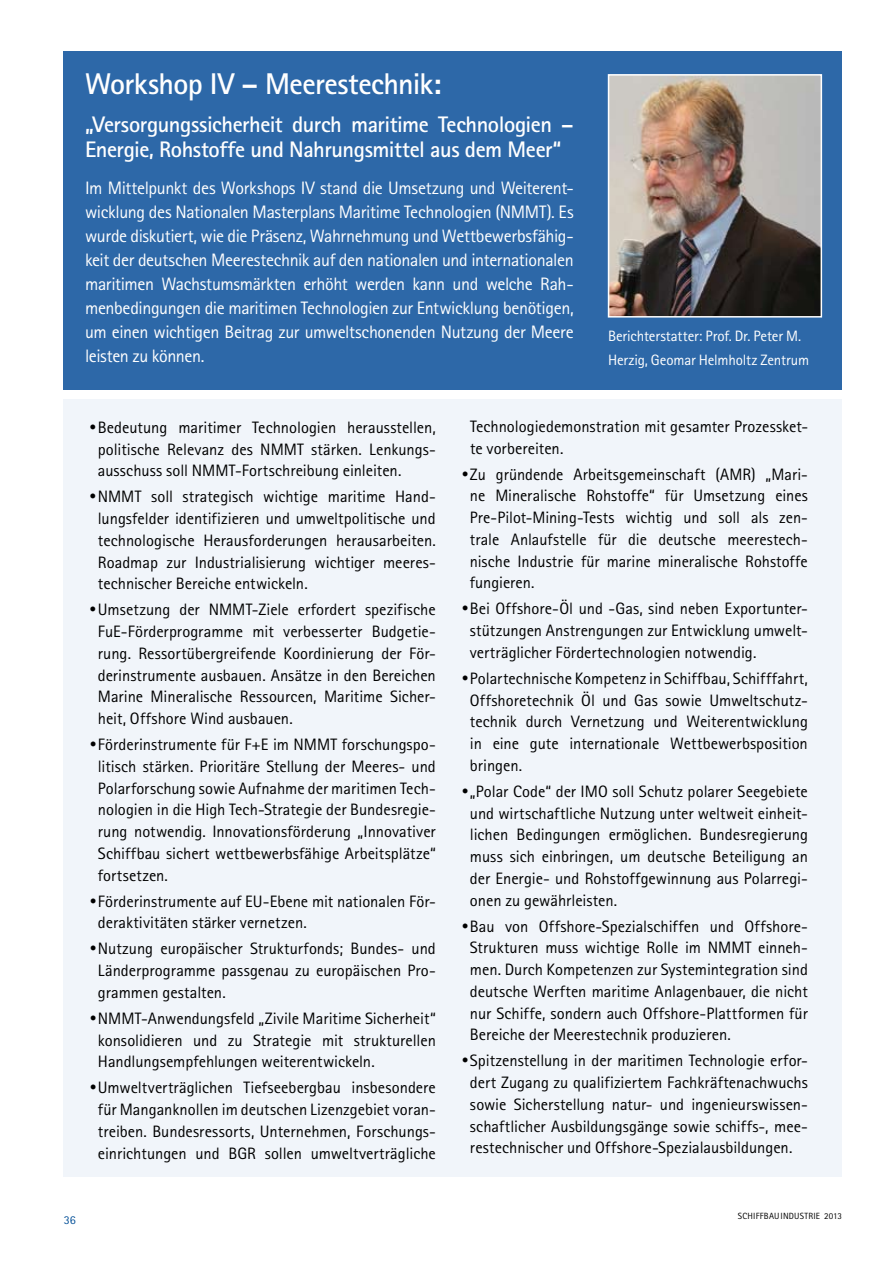
<style>
.page{position:relative;width:893px;height:1263px;background:#fff}
.page>*{position:absolute;margin:0;border:0;box-sizing:border-box;transform-origin:0 0}
.t1{font:700 30px "Rotis Sans Serif Std";letter-spacing:-.02em;color:#fff}
.t2{font:700 22.5px/25.5px "Rotis Sans Serif Std";letter-spacing:-.02em;color:#fff}
.t3{font:18px/24px "Rotis Sans Serif Std";letter-spacing:-.025em;color:#fff;text-align:justify}
.t4{font:16.5px/21.8px "Rotis Sans Serif Std";color:#000;text-align:justify}
.t5{font:15px/24px "Rotis Sans Serif Std";letter-spacing:-.01em;color:#fff}
.t6{font:12px "Rotis Sans Serif Std";color:#004e97}
.t7{font:9px "Rotis Sans Serif Std";letter-spacing:.02em;color:#000}
</style>
<div class="page">
<div style="left:64px;top:51px;width:778px;height:339px;background:#2d68a8"></div>
<img style="left:611px;top:77px;width:208px;height:238px">
<div style="left:608px;top:74px;width:214px;height:244px;border:2px solid #fff"></div>
<div style="left:64px;top:399px;width:778px;height:777px;background:#f1f5fa"></div>
<h1 class="t1" style="left:85px;top:64px;width:358px">Workshop IV – Meerestechnik:</h1>
<h2 class="t2" style="left:85px;top:111px;width:490px">„Versorgungssicherheit durch maritime Technologien –<br>Energie, Rohstoffe und Nahrungsmittel aus dem Meer“</h2>
<p class="t3" style="left:85px;top:176px;width:490px">Im Mittelpunkt des Workshops IV stand die Umsetzung und Weiterent&shy;wicklung des Nationalen Masterplans Maritime Technologien (NMMT). Es wurde diskutiert, wie die Präsenz, Wahrnehmung und Wettbewerbsfähig&shy;keit der deutschen Meerestechnik auf den nationalen und internationalen maritimen Wachstumsmärkten erhöht werden kann und welche Rah&shy;menbedingungen die maritimen Technologien zur Entwicklung benötigen, um einen wichtigen Beitrag zur umweltschonenden Nutzung der Meere leisten zu können.</p>
<p class="t5" style="left:608px;top:323px;width:203px">Berichterstatter: Prof. Dr. Peter M.<br>Herzig, Geomar Helmholtz Zentrum</p>
<p class="t4" style="left:98px;top:416px;width:340px;text-indent:-9px">•Bedeutung maritimer Technologien herausstellen, politische Relevanz des NMMT stärken. Lenkungs&shy;ausschuss soll NMMT-Fortschreibung einleiten.</p>
<p class="t4" style="left:98px;top:486px;width:340px;text-indent:-9px">•NMMT soll strategisch wichtige maritime Hand&shy;lungsfelder identifizieren und umweltpolitische und technologische Herausforderungen herausarbeiten.<br>Roadmap zur Industrialisierung wichtiger meeres&shy;technischer Bereiche entwickeln.</p>
<p class="t4" style="left:98px;top:599px;width:340px;text-indent:-9px">•Umsetzung der NMMT-Ziele erfordert spezifische FuE-Förderprogramme mit verbesserter Budgetie&shy;rung. Ressortübergreifende Koordinierung der För&shy;derinstrumente ausbauen. Ansätze in den Bereichen Marine Mineralische Ressourcen, Maritime Sicher&shy;heit, Offshore Wind ausbauen.</p>
<p class="t4" style="left:98px;top:733px;width:340px;text-indent:-9px">•Förderinstrumente für F+E im NMMT forschungspo&shy;litisch stärken. Prioritäre Stellung der Meeres- und Polarforschung sowie Aufnahme der maritimen Tech&shy;nologien in die High Tech-Strategie der Bundesregie&shy;rung notwendig. Innovationsförderung „Innovativer Schiffbau sichert wettbewerbsfähige Arbeitsplätze“ fortsetzen.</p>
<p class="t4" style="left:98px;top:890px;width:340px;text-indent:-9px">•Förderinstrumente auf EU-Ebene mit nationalen För&shy;deraktivitäten stärker vernetzen.</p>
<p class="t4" style="left:98px;top:938px;width:340px;text-indent:-9px">•Nutzung europäischer Strukturfonds; Bundes- und Länderprogramme passgenau zu europäischen Pro&shy;grammen gestalten.</p>
<p class="t4" style="left:98px;top:1007px;width:340px;text-indent:-9px">•NMMT-Anwendungsfeld „Zivile Maritime Sicherheit“ konsolidieren und zu Strategie mit strukturellen Handlungsempfehlungen weiterentwickeln.</p>
<p class="t4" style="left:89px;top:1077px;width:348px;text-align:center">•Umweltverträglichen Tiefseebergbau insbesondere für Manganknollen im deutschen Lizenzgebiet voran&shy;treiben. Bundesressorts, Unternehmen, Forschungs&shy;einrichtungen und BGR sollen umweltverträgliche</p>
<p class="t6" style="left:64px;top:1213px;width:14px">36</p>
<p class="t4" style="left:470px;top:415px;width:340px">Technologiedemonstration mit gesamter Prozessket&shy;te vorbereiten.</p>
<p class="t4" style="left:470px;top:463px;width:340px;text-indent:-8px">•Zu gründende Arbeitsgemeinschaft (AMR) „Mari&shy;ne Mineralische Rohstoffe“ für Umsetzung eines Pre-Pilot-Mining-Tests wichtig und soll als zen&shy;trale Anlaufstelle für die deutsche meerestech&shy;nische Industrie für marine mineralische Rohstoffe fungieren.</p>
<p class="t4" style="left:470px;top:598px;width:340px;text-indent:-9px">•Bei Offshore-Öl und -Gas, sind neben Exportunter&shy;stützungen Anstrengungen zur Entwicklung umwelt&shy;verträglicher Fördertechnologien notwendig.</p>
<p class="t4" style="left:470px;top:667px;width:340px;text-indent:-9px">•Polartechnische Kompetenz in Schiffbau, Schifffahrt, Offshoretechnik Öl und Gas sowie Umweltschutz&shy;technik durch Vernetzung und Weiterentwicklung in eine gute internationale Wettbewerbsposition bringen.</p>
<p class="t4" style="left:470px;top:780px;width:340px;text-indent:-9px">•„Polar Code“ der IMO soll Schutz polarer Seegebiete und wirtschaftliche Nutzung unter weltweit einheit&shy;lichen Bedingungen ermöglichen. Bundesregierung muss sich einbringen, um deutsche Beteiligung an der Energie- und Rohstoffgewinnung aus Polarregi&shy;onen zu gewährleisten.</p>
<p class="t4" style="left:470px;top:915px;width:340px;text-indent:-9px">•Bau von Offshore-Spezialschiffen und Offshore-Strukturen muss wichtige Rolle im NMMT einneh&shy;men. Durch Kompetenzen zur Systemintegration sind deutsche Werften maritime Anlagenbauer, die nicht nur Schiffe, sondern auch Offshore-Plattformen für Bereiche der Meerestechnik produzieren.</p>
<p class="t4" style="left:461px;top:1050px;width:348px;text-align:center">•Spitzenstellung in der maritimen Technologie erfor&shy;dert Zugang zu qualifiziertem Fachkräftenachwuchs sowie Sicherstellung natur- und ingenieurswissen&shy;schaftlicher Ausbildungsgänge sowie schiffs-, mee&shy;restechnischer und Offshore-Spezialausbildungen.</p>
<p class="t7" style="left:738px;top:1211px;width:106px">SCHIFFBAUINDUSTRIE 2013</p>
</div>
